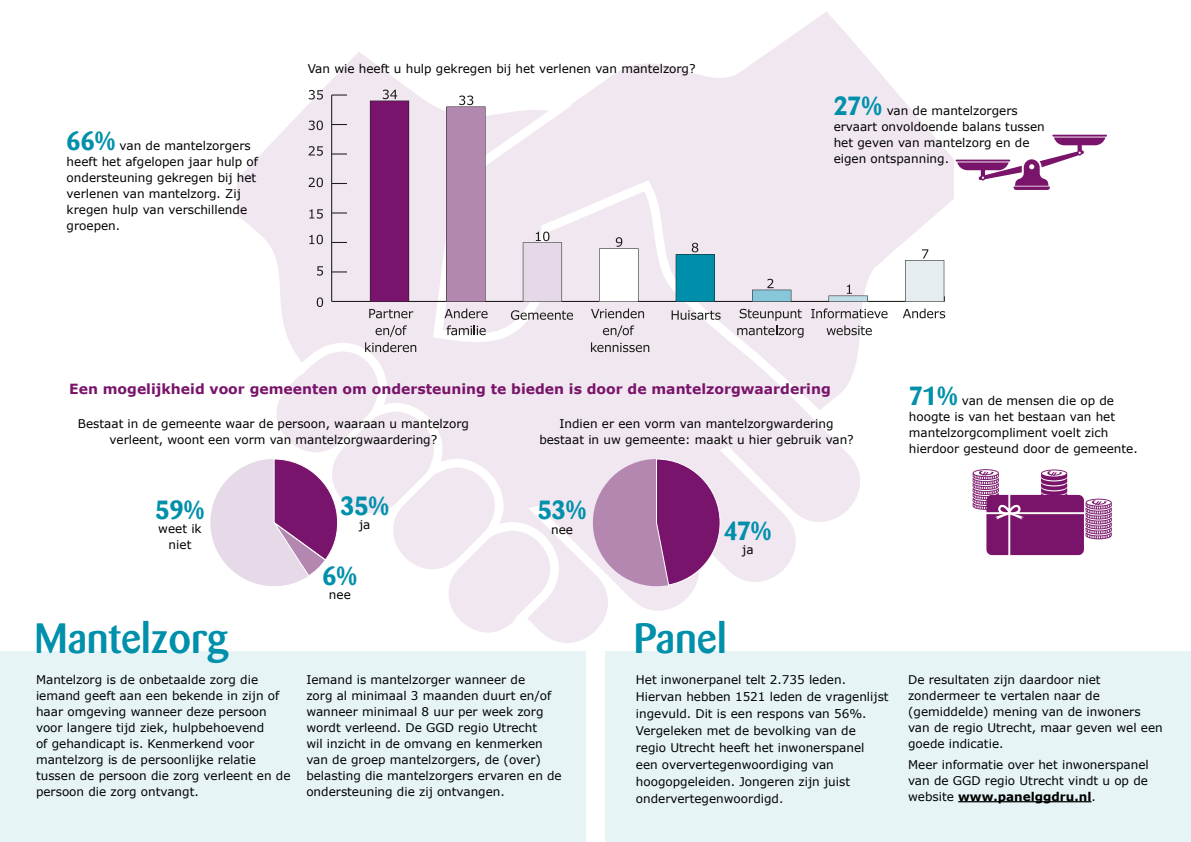
<style>
.page{position:relative;width:1191px;height:842px;background:#fff}
.page>*{position:absolute;margin:0;border:0;box-sizing:border-box;transform-origin:0 0}
.Titel_blauw{font:500 42px "Barmeno";color:#0090ab}
.Cijfers_blauw{font:700 26px "Barmeno";color:#0090ab}
.Tekst_cirkels_paars{font:700 14px "Verdana";color:#79146a}
.Broodtekst{font:12px/16px "Verdana";color:#000}
.Broodtekst_gecentree{font:12px/16px "Verdana";color:#000;text-align:center}
.s1{font-weight:700}
</style>
<div class="page">
<svg style="left:237px;top:40px;width:639px;height:612px;fill:#f1e7f0"></svg>
<svg style="left:369px;top:309px;width:44px;height:9px"></svg>
<svg style="left:365px;top:325px;width:51px;height:27px"></svg>
<svg style="left:591px;top:308px;width:53px;height:10px"></svg>
<svg style="left:591px;top:325px;width:58px;height:27px;background:#cdc5cc"></svg>
<svg style="left:811px;top:308px;width:76px;height:10px"></svg>
<svg style="left:826px;top:325px;width:46px;height:10px"></svg>
<svg style="left:737px;top:309px;width:66px;height:29px;background:#c5bdc4"></svg>
<svg style="left:444px;top:308px;width:43px;height:10px"></svg>
<svg style="left:446px;top:325px;width:40px;height:10px"></svg>
<svg style="left:511px;top:310px;width:62px;height:10px"></svg>
<svg style="left:671px;top:310px;width:49px;height:10px"></svg>
<svg style="left:903px;top:308px;width:42px;height:10px"></svg>
<svg style="left:331px;top:94px;width:613px;height:208px;background:#f1e7f0"></svg>
<svg style="left:317px;top:297px;width:6px;height:10px"></svg>
<svg style="left:317px;top:266px;width:6px;height:10px"></svg>
<svg style="left:309px;top:235px;width:14px;height:9px"></svg>
<svg style="left:309px;top:209px;width:14px;height:10px"></svg>
<svg style="left:309px;top:178px;width:14px;height:9px"></svg>
<svg style="left:309px;top:146px;width:14px;height:10px"></svg>
<svg style="left:309px;top:121px;width:14px;height:9px"></svg>
<svg style="left:309px;top:90px;width:14px;height:10px"></svg>
<svg style="left:599px;top:237px;width:39px;height:65px"></svg>
<svg style="left:675px;top:243px;width:40px;height:59px;background:#2e99b0"></svg>
<svg style="left:752px;top:279px;width:39px;height:23px"></svg>
<svg style="left:828px;top:284px;width:40px;height:18px"></svg>
<svg style="left:905px;top:249px;width:39px;height:53px"></svg>
<svg style="left:523px;top:232px;width:39px;height:70px;background:#ddd2df"></svg>
<svg style="left:370px;top:90px;width:39px;height:212px;background:#7a1d6e"></svg>
<svg style="left:446px;top:96px;width:39px;height:206px;background:#b28ab0"></svg>
<hr style="left:955px;top:160px;width:55px;height:1px;background:#79146a">
<hr style="left:1052px;top:135px;width:55px;height:2px;background:#79146a">
<svg style="left:957px;top:137px;width:148px;height:53px"></svg>
<svg style="left:972px;top:469px;width:139px;height:86px"></svg>
<div style="left:0;top:652px;width:585px;height:190px;background:#e6f4f6"></div>
<svg style="left:626px;top:615px;width:98px;height:37px"></svg>
<div style="left:715px;top:617px;width:13px;height:40px;border:8px solid #fff"></div>
<div style="left:605px;top:652px;width:585px;height:190px;background:#e6f4f6"></div>
<hr style="left:958px;top:801px;width:133px;height:1px;background:#000">
<svg style="left:587px;top:458px;width:134px;height:134px;background:#b380ad"></svg>
<svg style="left:29px;top:458px;width:309px;height:194px"></svg>
<p class="Cijfers_blauw" style="left:67px;top:125px;width:50px">66%</p>
<p class="Broodtekst" style="left:67px;top:138px;width:193px;text-indent:53px">van de mantelzorgers heeft het afgelopen jaar hulp of ondersteuning gekregen bij het verlenen van mantelzorg. Zij kregen hulp van verschillende groepen.</p>
<p class="Broodtekst_gecentree" style="left:308px;top:60px;width:389px">Van wie heeft u hulp gekregen bij het verlenen van mantelzorg?</p>
<p class="Cijfers_blauw" style="left:833px;top:90px;width:50px">27%</p>
<p class="Broodtekst" style="left:833px;top:102px;width:213px;text-indent:53px">van de mantelzorgers ervaart onvoldoende balans tussen het geven van mantelzorg en de eigen ontspanning.</p>
<p class="Tekst_cirkels_paars" style="left:69px;top:379px;width:763px">Een mogelijkheid voor gemeenten om ondersteuning te bieden is door de mantelzorgwaardering</p>
<p class="Broodtekst_gecentree" style="left:78px;top:416px;width:392px">Bestaat in de gemeente waar de persoon, waaraan u mantelzorg verleent, woont een vorm van mantelzorgwaardering?</p>
<p class="Broodtekst_gecentree" style="left:539px;top:416px;width:316px">Indien er een vorm van mantelzorgwardering bestaat in uw gemeente: maakt u hier gebruik van?</p>
<p class="Cijfers_blauw" style="left:156px;top:494px;width:50px">59%</p>
<p class="Broodtekst_gecentree" style="left:158px;top:521px;width:45px">weet ik niet</p>
<p class="Cijfers_blauw" style="left:340px;top:490px;width:50px">35%</p>
<p class="Broodtekst" style="left:359px;top:517px;width:13px">ja</p>
<p class="Cijfers_blauw" style="left:322px;top:561px;width:36px">6%</p>
<p class="Broodtekst" style="left:329px;top:586px;width:23px">nee</p>
<p class="Cijfers_blauw" style="left:538px;top:494px;width:50px">53%</p>
<p class="Broodtekst" style="left:551px;top:522px;width:23px">nee</p>
<p class="Cijfers_blauw" style="left:724px;top:515px;width:49px">47%</p>
<p class="Broodtekst" style="left:742px;top:542px;width:13px">ja</p>
<p class="Cijfers_blauw" style="left:909px;top:381px;width:50px">71%</p>
<p class="Broodtekst" style="left:909px;top:393px;width:230px;text-indent:53px">van de mensen die op de hoogte is van het bestaan van het mantelzorgcompliment voelt zich hierdoor gesteund door de gemeente.</p>
<p class="Titel_blauw" style="left:34px;top:614px;width:195px">Mantelzorg</p>
<p class="Broodtekst" style="left:36px;top:671px;width:256px">Mantelzorg is de onbetaalde zorg die iemand geeft aan een bekende in zijn of haar omgeving wanneer deze persoon voor langere tijd ziek, hulpbehoevend<br>of gehandicapt is. Kenmerkend voor mantelzorg is de persoonlijke relatie tussen de persoon die zorg verleent en de persoon die zorg ontvangt.</p>
<p class="Broodtekst" style="left:306px;top:671px;width:257px">Iemand is mantelzorger wanneer de<br>zorg al minimaal 3 maanden duurt en/of wanneer minimaal 8 uur per week zorg wordt verleend. De GGD regio Utrecht<br>wil inzicht in de omvang en kenmerken van de groep mantelzorgers, de (over) belasting die mantelzorgers ervaren en de ondersteuning die zij ontvangen.</p>
<p class="Titel_blauw" style="left:634px;top:614px;width:94px">Panel</p>
<p class="Broodtekst" style="left:636px;top:671px;width:254px;line-height:17px">Het inwonerpanel telt 2.735 leden.<br>Hiervan hebben 1521 leden de vragenlijst ingevuld. Dit is een respons van 56%.<br>Vergeleken met de bevolking van de regio Utrecht heeft het inwonerspanel een oververtegenwoordiging van hoogopgeleiden. Jongeren zijn juist ondervertegenwoordigd.</p>
<p class="Broodtekst" style="left:908px;top:671px;width:256px">De resultaten zijn daardoor niet zondermeer te vertalen naar de (gemiddelde) mening van de inwoners van de regio Utrecht, maar geven wel een goede indicatie.</p>
<p class="Broodtekst" style="left:908px;top:756px;width:242px;text-align:justify">Meer informatie over het inwonerspanel van de GGD regio Utrecht vindt u op de website <span class="s1">www.panelggdru.nl</span>.</p>
</div>
